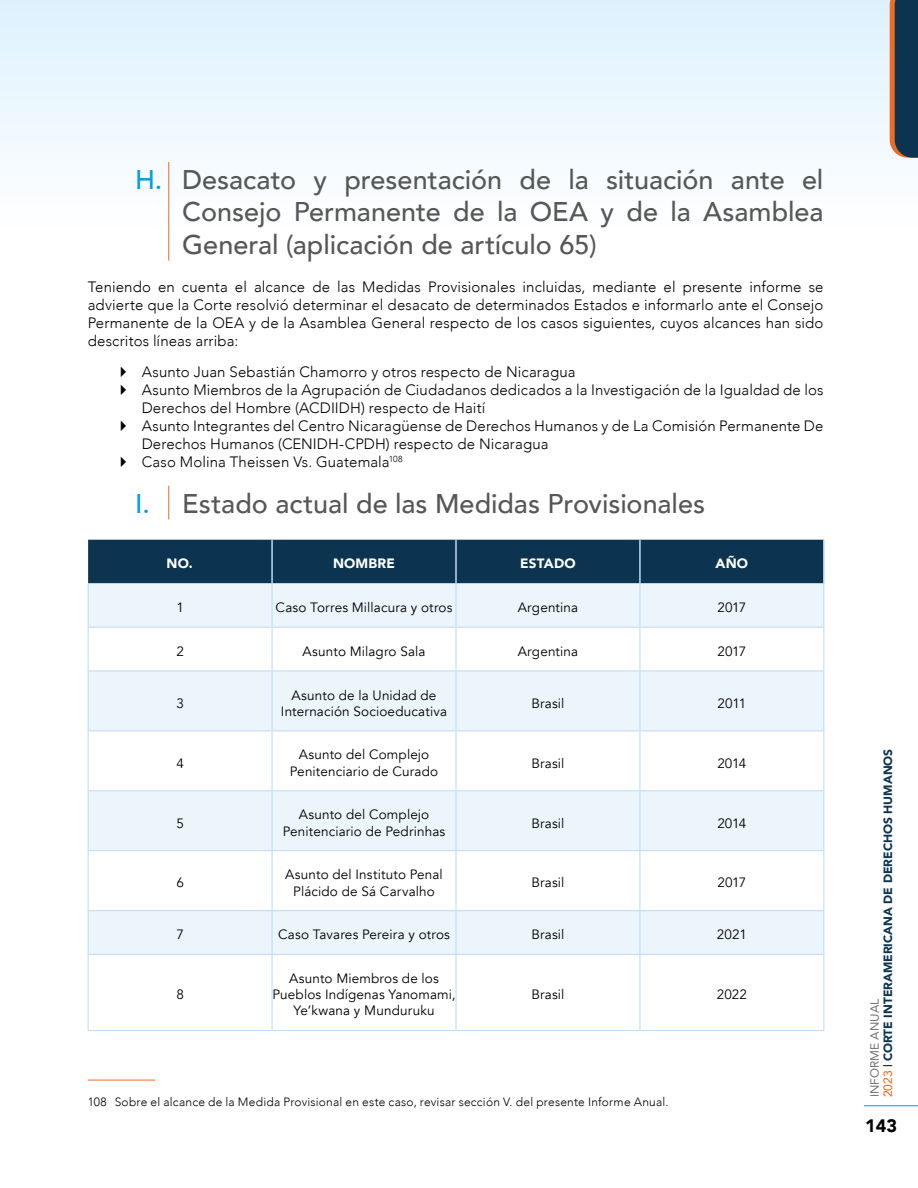
<style>
.page{position:relative;width:918px;height:1188px;background:#fff}
.page>*{position:absolute;margin:0;border:0;box-sizing:border-box;transform-origin:0 0}
.t1{font:500 27px/32.4px "Avenir";color:#575756;text-align:justify}
.t2{font:900 18px "Avenir";color:#000}
.t3{font:300 15px/18px "Avenir";letter-spacing:.01em;color:#000;text-align:justify}
.t4{font:13.5px/16.2px "Avenir";letter-spacing:.01em;color:#000;text-align:center}
.t5{font:900 13.5px "Avenir";letter-spacing:.01em;color:#fff}
.t6{font:300 12px "Avenir";letter-spacing:.02em;color:#000}
.t7{font:900 12px/13.5px "Avenir";color:#0c3451}
.s1{color:#009fe3}
.s2{font-weight:400;color:#767171}
.s3{font-weight:500;color:#ed6c25}
.s4{font-weight:500;color:#000}
</style>
<div class="page">
<hr style="left:864px;top:1106px;width:54px;height:1px;background:#009fe3">
<div style="left:0;top:0;width:918px;height:294px;background:linear-gradient(to bottom,#def2fd,#fff)"></div>
<svg style="left:890px;top:0;width:28px;height:158px"></svg>
<hr style="left:168px;top:162px;width:1px;height:99px;background:#ed6c25">
<hr style="left:168px;top:486px;width:1px;height:33px;background:#ed6c25">
<div style="left:88px;top:540px;width:735px;height:43px;background:#0c3451"></div>
<div style="left:89px;top:583px;width:735px;height:44px;background:#ecf4fc"></div>
<svg style="left:89px;top:628px;width:735px;height:402px"></svg>
<hr style="left:271px;top:540px;width:2px;height:43px;background:#bcdaf3">
<hr style="left:455px;top:540px;width:2px;height:43px;background:#bcdaf3">
<hr style="left:639px;top:540px;width:2px;height:43px;background:#bcdaf3">
<hr style="left:88px;top:583px;width:1px;height:44px;background:#bcdaf3">
<hr style="left:272px;top:583px;width:1px;height:44px;background:#bcdaf3">
<hr style="left:456px;top:583px;width:1px;height:44px;background:#bcdaf3">
<hr style="left:640px;top:583px;width:1px;height:44px;background:#bcdaf3">
<hr style="left:824px;top:583px;width:1px;height:44px;background:#bcdaf3">
<hr style="left:88px;top:627px;width:184px;height:1px;background:#bcdaf3">
<hr style="left:88px;top:628px;width:1px;height:43px;background:#bcdaf3">
<hr style="left:272px;top:627px;width:184px;height:1px;background:#bcdaf3">
<hr style="left:272px;top:628px;width:1px;height:43px;background:#bcdaf3">
<hr style="left:456px;top:627px;width:184px;height:1px;background:#bcdaf3">
<hr style="left:456px;top:628px;width:1px;height:43px;background:#bcdaf3">
<hr style="left:640px;top:627px;width:184px;height:1px;background:#bcdaf3">
<hr style="left:640px;top:628px;width:1px;height:43px;background:#bcdaf3">
<hr style="left:824px;top:628px;width:1px;height:43px;background:#bcdaf3">
<hr style="left:88px;top:671px;width:184px;height:1px;background:#bcdaf3">
<hr style="left:88px;top:671px;width:1px;height:59px;background:#bcdaf3">
<hr style="left:272px;top:671px;width:184px;height:1px;background:#bcdaf3">
<hr style="left:272px;top:671px;width:1px;height:59px;background:#bcdaf3">
<hr style="left:456px;top:671px;width:184px;height:1px;background:#bcdaf3">
<hr style="left:456px;top:671px;width:1px;height:59px;background:#bcdaf3">
<hr style="left:640px;top:671px;width:184px;height:1px;background:#bcdaf3">
<hr style="left:640px;top:671px;width:1px;height:59px;background:#bcdaf3">
<hr style="left:824px;top:671px;width:1px;height:59px;background:#bcdaf3">
<hr style="left:88px;top:730px;width:184px;height:1px;background:#bcdaf3">
<hr style="left:88px;top:731px;width:1px;height:59px;background:#bcdaf3">
<hr style="left:272px;top:730px;width:184px;height:1px;background:#bcdaf3">
<hr style="left:272px;top:731px;width:1px;height:59px;background:#bcdaf3">
<hr style="left:456px;top:730px;width:184px;height:1px;background:#bcdaf3">
<hr style="left:456px;top:731px;width:1px;height:59px;background:#bcdaf3">
<hr style="left:640px;top:730px;width:184px;height:1px;background:#bcdaf3">
<hr style="left:640px;top:731px;width:1px;height:59px;background:#bcdaf3">
<hr style="left:824px;top:731px;width:1px;height:59px;background:#bcdaf3">
<hr style="left:88px;top:790px;width:184px;height:1px;background:#bcdaf3">
<hr style="left:88px;top:791px;width:1px;height:59px;background:#bcdaf3">
<hr style="left:272px;top:790px;width:184px;height:1px;background:#bcdaf3">
<hr style="left:272px;top:791px;width:1px;height:59px;background:#bcdaf3">
<hr style="left:456px;top:790px;width:184px;height:1px;background:#bcdaf3">
<hr style="left:456px;top:791px;width:1px;height:59px;background:#bcdaf3">
<hr style="left:640px;top:790px;width:184px;height:1px;background:#bcdaf3">
<hr style="left:640px;top:791px;width:1px;height:59px;background:#bcdaf3">
<hr style="left:824px;top:791px;width:1px;height:59px;background:#bcdaf3">
<hr style="left:88px;top:850px;width:184px;height:1px;background:#bcdaf3">
<hr style="left:88px;top:851px;width:1px;height:59px;background:#bcdaf3">
<hr style="left:272px;top:850px;width:184px;height:1px;background:#bcdaf3">
<hr style="left:272px;top:851px;width:1px;height:59px;background:#bcdaf3">
<hr style="left:456px;top:850px;width:184px;height:1px;background:#bcdaf3">
<hr style="left:456px;top:851px;width:1px;height:59px;background:#bcdaf3">
<hr style="left:640px;top:850px;width:184px;height:1px;background:#bcdaf3">
<hr style="left:640px;top:851px;width:1px;height:59px;background:#bcdaf3">
<hr style="left:824px;top:851px;width:1px;height:59px;background:#bcdaf3">
<hr style="left:88px;top:910px;width:184px;height:1px;background:#bcdaf3">
<hr style="left:88px;top:911px;width:1px;height:43px;background:#bcdaf3">
<hr style="left:272px;top:910px;width:184px;height:1px;background:#bcdaf3">
<hr style="left:272px;top:911px;width:1px;height:43px;background:#bcdaf3">
<hr style="left:456px;top:910px;width:184px;height:1px;background:#bcdaf3">
<hr style="left:456px;top:911px;width:1px;height:43px;background:#bcdaf3">
<hr style="left:640px;top:910px;width:184px;height:1px;background:#bcdaf3">
<hr style="left:640px;top:911px;width:1px;height:43px;background:#bcdaf3">
<hr style="left:824px;top:911px;width:1px;height:43px;background:#bcdaf3">
<hr style="left:88px;top:954px;width:184px;height:1px;background:#bcdaf3">
<hr style="left:88px;top:955px;width:1px;height:75px;background:#bcdaf3">
<hr style="left:272px;top:954px;width:184px;height:1px;background:#bcdaf3">
<hr style="left:272px;top:955px;width:1px;height:75px;background:#bcdaf3">
<hr style="left:456px;top:954px;width:184px;height:1px;background:#bcdaf3">
<hr style="left:456px;top:955px;width:1px;height:75px;background:#bcdaf3">
<hr style="left:640px;top:954px;width:184px;height:1px;background:#bcdaf3">
<hr style="left:640px;top:955px;width:1px;height:75px;background:#bcdaf3">
<hr style="left:824px;top:955px;width:1px;height:75px;background:#bcdaf3">
<hr style="left:88px;top:1030px;width:184px;height:1px;background:#bcdaf3">
<hr style="left:272px;top:1030px;width:184px;height:1px;background:#bcdaf3">
<hr style="left:456px;top:1030px;width:184px;height:1px;background:#bcdaf3">
<hr style="left:640px;top:1030px;width:184px;height:1px;background:#bcdaf3">
<hr style="left:823px;top:540px;width:2px;height:43px;background:#bcdaf3">
<hr style="left:88px;top:1080px;width:67px;height:1px;background:#ed6c25">
<h1 class="t1" style="left:182px;top:162px;width:643px;text-indent:-47px"><span class="s1">H.</span> Desacato y presentación de la situación ante el Consejo Permanente de la OEA y de la Asamblea General (aplicación de artículo 65)</h1>
<p class="t3" style="left:88px;top:278px;width:737px">Teniendo en cuenta el alcance de las Medidas Provisionales incluidas, mediante el presente informe se advierte que la Corte resolvió determinar el desacato de determinados Estados e informarlo ante el Consejo Permanente de la OEA y de la Asamblea General respecto de los casos siguientes, cuyos alcances han sido descritos líneas arriba:</p>
<p class="t3" style="left:142px;top:363px;width:683px;text-align:left">Asunto Juan Sebastián Chamorro y otros respecto de Nicaragua<br>Asunto Miembros de la Agrupación de Ciudadanos dedicados a la Investigación de la Igualdad de los Derechos del Hombre (ACDIIDH) respecto de Haití<br>Asunto Integrantes del Centro Nicaragüense de Derechos Humanos y de La Comisión Permanente De Derechos Humanos (CENIDH-CPDH) respecto de Nicaragua<br>Caso Molina Theissen Vs. Guatemala<sup>108</sup></p>
<h1 class="t1" style="left:135px;top:486px;width:572px"><span class="s1">I.</span> Estado actual de las Medidas Provisionales</h1>
<p class="t5" style="left:167px;top:552px;width:28px">NO.</p>
<p class="t5" style="left:333px;top:552px;width:63px">NOMBRE</p>
<p class="t5" style="left:520px;top:552px;width:57px">ESTADO</p>
<p class="t5" style="left:716px;top:552px;width:34px">AÑO</p>
<p class="t4" style="left:176px;top:600px;width:9px">1</p>
<p class="t4" style="left:276px;top:600px;width:178px">Caso Torres Millacura y otros</p>
<p class="t4" style="left:518px;top:600px;width:62px">Argentina</p>
<p class="t4" style="left:717px;top:600px;width:30px">2017</p>
<p class="t4" style="left:176px;top:643px;width:9px">2</p>
<p class="t4" style="left:303px;top:643px;width:124px">Asunto Milagro Sala</p>
<p class="t4" style="left:518px;top:643px;width:62px">Argentina</p>
<p class="t4" style="left:717px;top:643px;width:30px">2017</p>
<p class="t4" style="left:176px;top:695px;width:9px">3</p>
<p class="t4" style="left:281px;top:687px;width:168px">Asunto de la Unidad de<br>Internación Socioeducativa</p>
<p class="t4" style="left:531px;top:695px;width:35px">Brasil</p>
<p class="t4" style="left:718px;top:695px;width:30px">2011</p>
<p class="t4" style="left:176px;top:755px;width:9px">4</p>
<p class="t4" style="left:290px;top:747px;width:150px">Asunto del Complejo<br>Penitenciario de Curado</p>
<p class="t4" style="left:531px;top:755px;width:35px">Brasil</p>
<p class="t4" style="left:717px;top:755px;width:31px">2014</p>
<p class="t4" style="left:176px;top:815px;width:9px">5</p>
<p class="t4" style="left:283px;top:807px;width:164px">Asunto del Complejo<br>Penitenciario de Pedrinhas</p>
<p class="t4" style="left:531px;top:815px;width:35px">Brasil</p>
<p class="t4" style="left:717px;top:815px;width:31px">2014</p>
<p class="t4" style="left:176px;top:875px;width:9px">6</p>
<p class="t4" style="left:285px;top:867px;width:159px">Asunto del Instituto Penal<br>Plácido de Sá Carvalho</p>
<p class="t4" style="left:531px;top:875px;width:35px">Brasil</p>
<p class="t4" style="left:717px;top:875px;width:30px">2017</p>
<p class="t4" style="left:176px;top:927px;width:9px">7</p>
<p class="t4" style="left:278px;top:927px;width:173px">Caso Tavares Pereira y otros</p>
<p class="t4" style="left:531px;top:927px;width:35px">Brasil</p>
<p class="t4" style="left:717px;top:927px;width:31px">2021</p>
<p class="t4" style="left:176px;top:987px;width:9px">8</p>
<p class="t4" style="left:273px;top:971px;width:185px">Asunto Miembros de los<br>Pueblos Indígenas Yanomami,<br>Ye’kwana y Munduruku</p>
<p class="t4" style="left:531px;top:987px;width:35px">Brasil</p>
<p class="t4" style="left:717px;top:987px;width:32px">2022</p>
<p class="t6" style="left:88px;top:1094px;width:582px">108 Sobre el alcance de la Medida Provisional en este caso, revisar sección V. del presente Informe Anual.</p>
<p class="t7" style="left:867px;top:1097px;width:350px;rotate:-90deg"><span class="s2">INFORME ANUAL<br></span><span class="s3">2023</span> <span class="s4">|</span> CORTE INTERAMERICANA DE DERECHOS HUMANOS</p>
<p class="t2" style="left:865px;top:1110px;width:33px">143</p>
</div>
